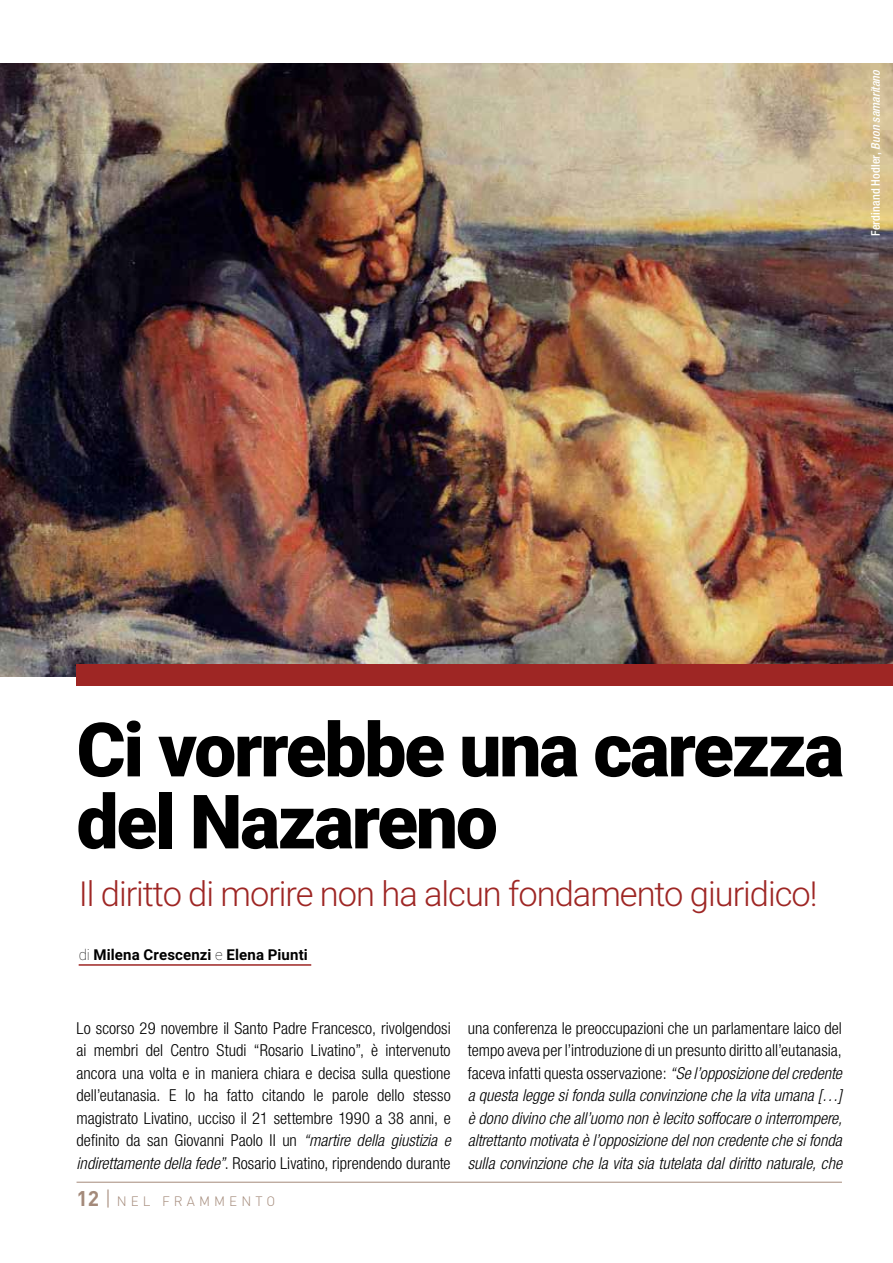
<style>
.page{position:relative;width:893px;height:1263px;background:#fff}
.page>*{position:absolute;margin:0;border:0;box-sizing:border-box;transform-origin:0 0}
.t1{font:900 75px/72px "Roboto";letter-spacing:-.03em;color:#000}
.t2{font:300 34.5px "Roboto";letter-spacing:-.03em;color:#9e2624}
.t3{font:italic 300 condensed 16.5px/22.5px "Helvetica Neue";color:#000;text-align:justify}
.t4{font:300 condensed 16.5px/22.5px "Helvetica Neue";color:#000;text-align:justify}
.t5{font:700 15px "Roboto";letter-spacing:.005em;color:#000}
.t6{font:300 13.5px "DIN";letter-spacing:.3em;color:#a48a7a}
.t7{font:500 condensed 12px "Helvetica Neue";letter-spacing:.01em;color:#fff}
.s1{font-style:italic}
.s2{font-weight:100}
.s3{font-style:normal}
.s4{font-weight:700;font-size:21px}
.s5{font-size:21px}
</style>
<div class="page">
<hr style="left:77px;top:1182px;width:765px;height:1px;background:#a48a7a">
<img style="left:0;top:64px;width:893px;height:612px">
<hr style="left:79px;top:964px;width:232px;height:2px;background:#9e2624">
<div style="left:76px;top:664px;width:817px;height:21px;background:#9e2624"></div>
<p class="t7" style="left:868px;top:236px;width:168px;rotate:-90deg">Ferdinand Hodler, <span class="s1">Buon samaritano</span></p>
<h1 class="t1" style="left:77px;top:711px;width:769px">Ci vorrebbe una carezza del Nazareno</h1>
<h2 class="t2" style="left:79px;top:870px;width:740px">Il diritto di morire non ha alcun fondamento giuridico!</h2>
<p class="t5" style="left:79px;top:944px;width:231px"><span class="s2">di</span> Milena Crescenzi <span class="s2">e</span> Elena Piunti</p>
<p class="t4" style="left:77px;top:1016px;width:376px">Lo scorso 29 novembre il Santo Padre Francesco, rivolgendosi ai membri del Centro Studi “Rosario Livatino”, è intervenuto ancora una volta e in maniera chiara e decisa sulla questione dell’eutanasia. E lo ha fatto citando le parole dello stesso magistrato Livatino, ucciso il 21 settembre 1990 a 38 anni, e definito da san Giovanni Paolo II un <span class="s1">“martire della giustizia e indirettamente della fede”</span>. Rosario Livatino, riprendendo durante</p>
<p class="t3" style="left:468px;top:1016px;width:376px"><span class="s3">una conferenza le preoccupazioni che un parlamentare laico del tempo aveva per l’introduzione di un presunto diritto all’eutanasia, faceva infatti questa osservazione:</span> “Se l’opposizione del credente a questa legge si fonda sulla convinzione che la vita umana […] è dono divino che all’uomo non è lecito soffocare o interrompere, altrettanto motivata è l’opposizione del non credente che si fonda sulla convinzione che la vita sia tutelata dal diritto naturale, che</p>
<p class="t6" style="left:77px;top:1193px;width:200px"><span class="s4">12</span> <span class="s5">|</span> NEL FRAMMENTO</p>
</div>
